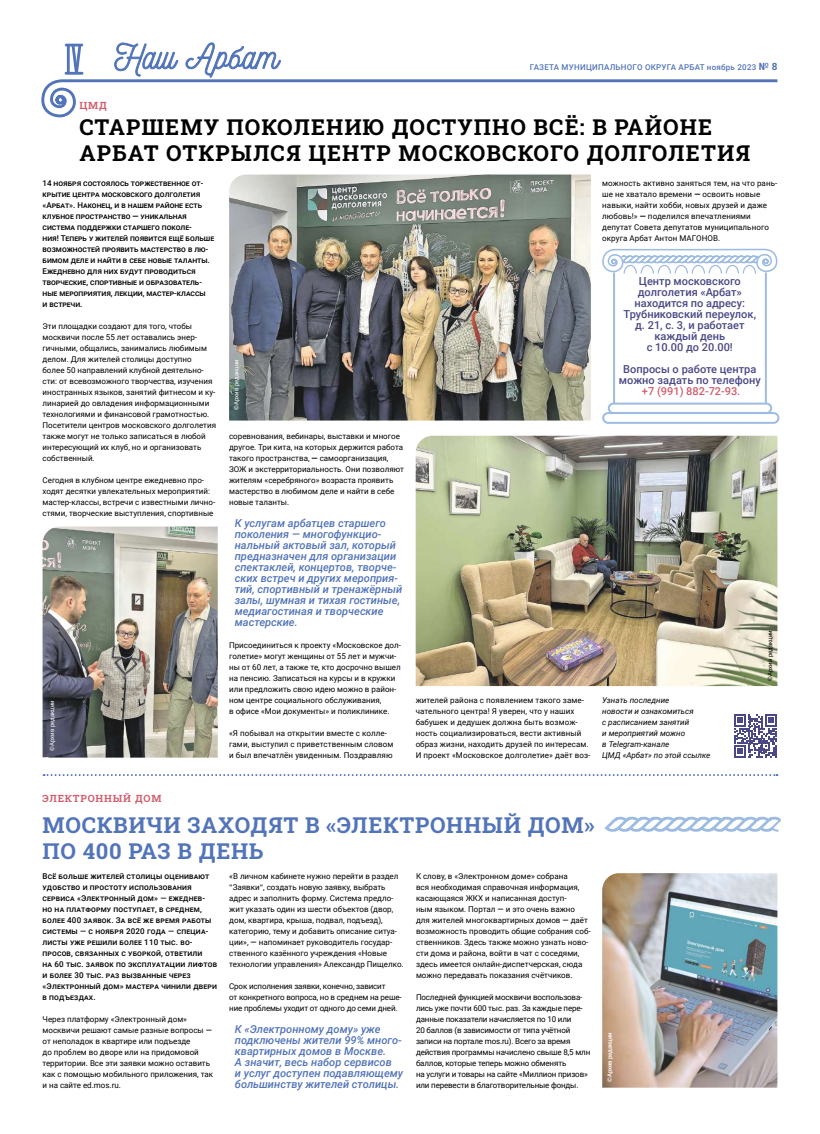
<style>
.page{position:relative;width:820px;height:1134px;background:#fff}
.page>*{position:absolute;margin:0;border:0;box-sizing:border-box;transform-origin:0 0}
.t1{font:22px/26px "Roboto Slab";letter-spacing:.05em;color:#000}
.t2{font:22px/26px "Roboto Slab";letter-spacing:.03em;color:#5274b9}
.t3{font:italic 500 11px/11px "Roboto";color:#5274b9}
.t4{font:500 11px/11px "Roboto";color:#4a4986;text-align:center}
.t5{font:500 11px "Roboto";color:#d15d6d}
.t6{font:10px "Roboto Slab";letter-spacing:.08em;color:#d15d6d}
.t7{font:8px/11px "Roboto";color:#000}
.t8{font:8px/11px "Roboto";letter-spacing:-.02em;color:#000}
.t9{font:500 8px/11px "Roboto";color:#000}
.t10{font:500 8px/11px "Roboto";letter-spacing:.02em;color:#000}
.t11{font:italic 8px/11px "Roboto";color:#000}
.t12{font:500 8px "Roboto";letter-spacing:.03em;color:#5274b9}
.t13{font:6px "Roboto";color:#fff}
.t14{font:6px "Roboto";color:#000}
.t15{font:500 6px "Roboto";letter-spacing:-.02em;color:#fff}
.s1{font-weight:700;font-size:10px}
.s2{font-weight:700}
.s3{font-weight:500}
.s4{font-family:"Source Sans Variable"}
</style>
<div class="page">
<svg style="left:41px;top:42px;width:737px;height:76px"></svg>
<svg style="left:44px;top:774px;width:733px;height:2px"></svg>
<img style="left:229px;top:175px;width:361px;height:246px">
<img style="left:602px;top:873px;width:175px;height:215px">
<svg style="left:604px;top:816px;width:177px;height:16px"></svg>
<img style="left:415px;top:436px;width:362px;height:250px">
<img style="left:43px;top:527px;width:175px;height:231px">
<svg style="left:734px;top:714px;width:42px;height:43px"></svg>
<hr style="left:612px;top:272px;width:2px;height:132px;background:#9ebce2">
<hr style="left:764px;top:272px;width:2px;height:132px;background:#9ebce2">
<div style="left:607px;top:403px;width:164px;height:11px;border:2px solid #9ebce2;border-radius:5px"></div>
<div style="left:602px;top:412px;width:177px;height:12px;border:2px solid #9ebce2;border-radius:5px"></div>
<svg style="left:602px;top:248px;width:174px;height:27px"></svg>
<p class="t12" style="left:529px;top:62px;width:249px">ГАЗЕТА МУНИЦИПАЛЬНОГО ОКРУГА АРБАТ ноябрь 2023 <span class="s1">№ 8</span></p>
<p class="t6" style="left:79px;top:98px;width:29px">ЦМД</p>
<h1 class="t1" style="left:79px;top:113px;width:672px">СТАРШЕМУ ПОКОЛЕНИЮ ДОСТУПНО ВСЁ: В РАЙОНЕ<br>АРБАТ ОТКРЫЛСЯ ЦЕНТР МОСКОВСКОГО ДОЛГОЛЕТИЯ</h1>
<p class="t9" style="left:43px;top:177px;width:173px">14 ноября состоялось торжественное от&shy;крытие центра московского долголетия «Арбат». Наконец, и в нашем районе есть клубное пространство <span class="s2">—</span> уникальная система поддержки старшего поколе-<br>ния! Теперь у жителей появится ещё больше возможностей проявить мастерство в лю&shy;бимом деле и найти в себе новые таланты.<br>Ежедневно для них будут проводиться творческие, спортивные и образователь&shy;ные мероприятия, лекции, мастер-классы<br>и встречи.</p>
<p class="t7" style="left:43px;top:320px;width:175px">Эти площадки создают для того, чтобы москвичи после 55 лет оставались энер&shy;гичными, общались, занимались любимым делом. Для жителей столицы доступно<br>более 50 направлений клубной деятельно&shy;сти: от всевозможного творчества, изучения иностранных языков, занятий фитнесом и ку&shy;линарией до овладения информационными технологиями и финансовой грамотностью.<br>Посетители центров московского долголетия также могут не только записаться в любой интересующий их клуб, но и организовать собственный.</p>
<p class="t7" style="left:43px;top:474px;width:174px">Сегодня в клубном центре ежедневно про&shy;ходят десятки увлекательных мероприятий: мастер-классы, встречи с известными лично&shy;стями, творческие выступления, спортивные</p>
<p class="t13" style="left:48px;top:750px;width:52px;rotate:-90deg">©Архив редакции</p>
<p class="t13" style="left:232px;top:409px;width:52px;rotate:-90deg">©Архив редакции</p>
<p class="t7" style="left:229px;top:430px;width:176px">соревнования, вебинары, выставки и многое другое. Три кита, на которых держится работа такого пространства, <span class="s2">—</span> самоорганизация, ЗОЖ и экстерриториальность. Они позволяют жителям «серебряного» возраста проявить мастерство в любимом деле и найти в себе новые таланты.</p>
<p class="t3" style="left:235px;top:517px;width:169px">К услугам арбатцев старшего поколения — многофункцио&shy;нальный актовый зал, который предназначен для организации спектаклей, концертов, творче&shy;ских встреч и других мероприя&shy;тий, спортивный и тренажёрный залы, шумная и тихая гостиные, медиагостиная и творческие мастерские.</p>
<p class="t7" style="left:229px;top:639px;width:173px">Присоединиться к проекту «Московское дол&shy;голетие» могут женщины от 55 лет и мужчи&shy;ны от 60 лет, а также те, кто досрочно вышел на пенсию. Записаться на курсы и в кружки или предложить свою идею можно в район&shy;ном центре социального обслуживания,<br>в офисе «Мои документы» и поликлинике.</p>
<p class="t7" style="left:229px;top:727px;width:166px">«Я побывал на открытии вместе с колле&shy;гами, выступил с приветственным словом и был впечатлён увиденным. Поздравляю</p>
<p class="t7" style="left:415px;top:694px;width:176px">жителей района с появлением такого заме&shy;чательного центра! Я уверен, что у наших бабушек и дедушек должна быть возмож&shy;ность социализироваться, вести активный образ жизни, находить друзей по интересам.<br>И проект «Московское долголетие» даёт воз-</p>
<p class="t7" style="left:602px;top:177px;width:177px">можность активно заняться тем, на что рань&shy;ше не хватало времени <span class="s2">—</span> освоить новые навыки, найти хобби, новых друзей и даже любовь!» <span class="s2">—</span> поделился впечатлениями депутат Совета депутатов муниципального округа Арбат Антон МАГОНОВ.</p>
<h2 class="t4" style="left:623px;top:275px;width:134px">Центр московского долголетия «Арбат» находится по адресу:<br>Трубниковский переулок, д. 21, с. 3, и работает каждый день<br>с 10.00 до 20.00!</h2>
<h2 class="t4" style="left:618px;top:363px;width:143px">Вопросы о работе центра можно задать по телефону</h2>
<h2 class="t5" style="left:641px;top:383px;width:100px">+7 (991) 882-72-93.</h2>
<p class="t11" style="left:602px;top:694px;width:110px">Узнать последние<br>новости и ознакомиться<br>с расписанием занятий<br>и мероприятий можно<br>в Telegram-канале<br>ЦМД «Арбат» по этой ссылке</p>
<p class="t14" style="left:765px;top:681px;width:52px;rotate:-90deg">©Архив редакции</p>
<p class="t6" style="left:43px;top:791px;width:120px">ЭЛЕКТРОННЫЙ ДОМ</p>
<h1 class="t2" style="left:43px;top:812px;width:553px">МОСКВИЧИ ЗАХОДЯТ В «ЭЛЕКТРОННЫЙ ДОМ»<br>ПО 400 РАЗ В ДЕНЬ</h1>
<p class="t10" style="left:43px;top:870px;width:176px">Всё больше жителей столицы оценивают удобство и простоту использования сервиса «Электронный дом» — ежеднев-<br>но на платформу поступает, в среднем, более 400 заявок. За всё же время работы сис темы — с ноября 2020 года — специа&shy;листы уже решили более 110 тыс. во&shy;просов, связанных с уборкой, ответили<br>на 60 тыс. заявок по эксплуатации лифтов и более 30 тыс. раз вызванные через «Электронный дом» мастера чинили двери в подъездах.</p>
<p class="t7" style="left:43px;top:1013px;width:172px">Через платформу «Электронный дом» москвичи решают самые разные вопросы <span class="s3">— </span>от неполадок в квартире или подъезде<br>до проблем во дворе или на придомовой территории. Все эти заявки можно оставить как с помощью мобильного приложения, так и на сайте ed.mos.ru.</p>
<p class="t7" style="left:229px;top:870px;width:176px">«В личном кабинете нужно перейти в раздел <span class="s4">"</span>Заявки<span class="s4">"</span>, создать новую заявку, выбрать адрес и заполнить форму. Система предло&shy;жит указать один из шести объектов (двор, дом, квартира, крыша, подвал, подъезд), категорию, тему и добавить описание ситуа&shy;ции», <span class="s3">—</span> напоминает руководитель государ&shy;ственного казённого учреждения «Новые технологии управления» Александр Пищелко.</p>
<p class="t8" style="left:229px;top:980px;width:174px">Срок исполнения заявки, конечно, зависит<br>от конкретного вопроса, но в среднем на реше&shy;ние проблемы уходит от одного до семи дней.</p>
<h2 class="t3" style="left:235px;top:1023px;width:170px">К «Электронному дому» уже подключены жители 99% много&shy;квартирных домов в Москве.<br>А значит, весь набор сервисов<br>и услуг доступен подавляющему большинству жителей столицы.</h2>
<p class="t7" style="left:416px;top:870px;width:176px">К слову, в «Электронном доме» собрана<br>вся необходимая справочная информация, касающаяся ЖКХ и написанная доступ-<br>ным языком. Портал <span class="s3">—</span> и это очень важно для жителей многоквартирных домов <span class="s3">—</span> даёт возможность проводить общие собрания соб&shy;ственников. Здесь также можно узнать ново&shy;сти дома и района, войти в чат с соседями, здесь имеется онлайн-диспетчерская, сюда можно передавать показания счётчиков.</p>
<p class="t8" style="left:416px;top:991px;width:176px">Последней функцией москвичи воспользова&shy;лись уже почти 600 тыс. раз. За каждые пере&shy;данные показатели начисляется по 10 или<br>20 баллов (в зависимости от типа учётной записи на портале mos.ru). Всего за время действия программы начислено свыше 8,5 млн баллов, которые теперь можно обменять<br>на услуги и товары на сайте «Миллион призов» или перевести в благотворительные фонды.</p>
<p class="t15" style="left:605px;top:1081px;width:50px;rotate:-90deg">©Архив редакции</p>
</div>
